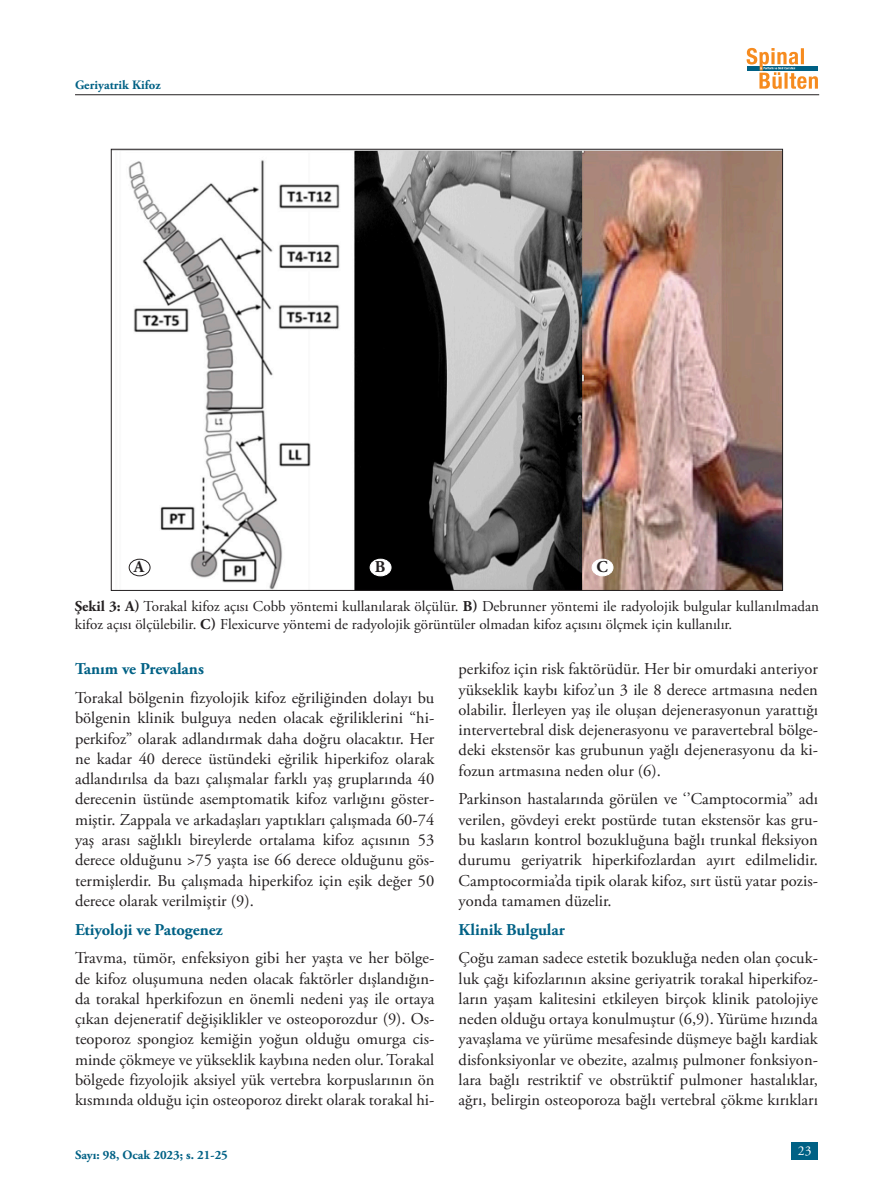
<style>
.page{position:relative;width:893px;height:1191px;background:#fff}
.page>*{position:absolute;margin:0;border:0;box-sizing:border-box;transform-origin:0 0}
.t1{font:16.5px/20.2px "Adobe Garamond Pro";color:#231f20;text-align:justify}
.t2{font:700 16.5px "Adobe Garamond Pro";color:#006185}
.Normal__Web{font:700 16.5px "Adobe Garamond Pro";color:#231f20}
.Liste_Paragraf{font:15px/18.8px "Adobe Garamond Pro";color:#231f20}
.t3{font:13.5px "Adobe Garamond Pro";color:#fff}
.t4{font:700 12.75px "Adobe Garamond Pro";color:#006185}
.s1{font-weight:700}
</style>
<div class="page">
<div style="left:791px;top:1141px;width:27px;height:18px;background:#006185"></div>
<hr style="left:75px;top:94px;width:744px;height:1px;background:#231f20">
<svg style="left:747px;top:48px;width:71px;height:41px"></svg>
<img style="left:128px;top:151px;width:653px;height:438px">
<div style="left:129px;top:559px;width:21px;height:17px;background:#fff;border-radius:50%"></div>
<div style="left:129px;top:559px;width:21px;height:17px;border:1px solid #231f20;border-radius:50%"></div>
<div style="left:370px;top:559px;width:21px;height:17px;background:#fff;border-radius:50%"></div>
<div style="left:370px;top:559px;width:21px;height:17px;border:1px solid #fff;border-radius:50%"></div>
<div style="left:592px;top:559px;width:21px;height:17px;background:#fff;border-radius:50%"></div>
<div style="left:592px;top:559px;width:21px;height:17px;border:1px solid #fff;border-radius:50%"></div>
<p class="t4" style="left:75px;top:77px;width:87px">Geriyatrik Kifoz</p>
<p class="Normal__Web" style="left:134px;top:557px;width:12px">A</p>
<p class="Normal__Web" style="left:375px;top:557px;width:12px">B</p>
<p class="Normal__Web" style="left:596px;top:557px;width:13px">C</p>
<p class="Liste_Paragraf" style="left:75px;top:597px;width:746px"><span class="s1">Şekil 3: A)</span> Torakal kifoz açısı Cobb yöntemi kullanılarak ölçülür. <span class="s1">B)</span> Debrunner yöntemi ile radyolojik bulgular kullanılmadan kifoz açısı ölçülebilir. <span class="s1">C)</span> Flexicurve yöntemi de radyolojik görüntüler olmadan kifoz açısını ölçmek için kullanılır.</p>
<p class="t2" style="left:75px;top:659px;width:130px">Tanım ve Prevalans</p>
<p class="t1" style="left:75px;top:688px;width:361px">Torakal bölgenin fizyolojik kifoz eğriliğinden dolayı bu bölgenin klinik bulguya neden olacak eğriliklerini “hi&shy;perkifoz” olarak adlandırmak daha doğru olacaktır. Her ne kadar 40 derece üstündeki eğrilik hiperkifoz olarak adlandırılsa da bazı çalışmalar farklı yaş gruplarında 40 derecenin üstünde asemptomatik kifoz varlığını göster&shy;miştir. Zappala ve arkadaşları yaptıkları çalışmada 60-74 yaş arası sağlıklı bireylerde ortalama kifoz açısının 53 derece olduğunu &gt;75 yaşta ise 66 derece olduğunu gös&shy;termişlerdir. Bu çalışmada hiperkifoz için eşik değer 50 derece olarak verilmiştir (9).</p>
<p class="t2" style="left:75px;top:919px;width:149px">Etiyoloji ve Patogenez</p>
<p class="t1" style="left:75px;top:948px;width:361px">Travma, tümör, enfeksiyon gibi her yaşta ve her bölge&shy;de kifoz oluşumuna neden olacak faktörler dışlandığın&shy;da torakal hperkifozun en önemli nedeni yaş ile ortaya çıkan dejeneratif değişiklikler ve osteoporozdur (9). Os&shy;teoporoz spongioz kemiğin yoğun olduğu omurga cis&shy;minde çökmeye ve yükseklik kaybına neden olur. Torakal bölgede fizyolojik aksiyel yük vertebra korpuslarının ön kısmında olduğu için osteoporoz direkt olarak torakal hi-</p>
<p class="t4" style="left:75px;top:1147px;width:154px">Sayı: 98, Ocak 2023; s. 21-25</p>
<p class="t1" style="left:459px;top:659px;width:361px">perkifoz için risk faktörüdür. Her bir omurdaki anteriyor yükseklik kaybı kifoz’un 3 ile 8 derece artmasına neden olabilir. İlerleyen yaş ile oluşan dejenerasyonun yarattığı intervertebral disk dejenerasyonu ve paravertebral bölge&shy;deki ekstensör kas grubunun yağlı dejenerasyonu da ki&shy;fozun artmasına neden olur (6).</p>
<p class="t1" style="left:459px;top:789px;width:361px">Parkinson hastalarında görülen ve ‘’Camptocormia’’ adı verilen, gövdeyi erekt postürde tutan ekstensör kas gru&shy;bu kasların kontrol bozukluğuna bağlı trunkal fleksiyon durumu geriyatrik hiperkifozlardan ayırt edilmelidir.<br>Camptocormia’da tipik olarak kifoz, sırt üstü yatar pozis&shy;yonda tamamen düzelir.</p>
<p class="t2" style="left:459px;top:919px;width:108px">Klinik Bulgular</p>
<p class="t1" style="left:459px;top:948px;width:361px">Çoğu zaman sadece estetik bozukluğa neden olan çocuk&shy;luk çağı kifozlarının aksine geriyatrik torakal hiperkifoz&shy;ların yaşam kalitesini etkileyen birçok klinik patolojiye neden olduğu ortaya konulmuştur (6,9). Yürüme hızında yavaşlama ve yürüme mesafesinde düşmeye bağlı kardiak disfonksiyonlar ve obezite, azalmış pulmoner fonksiyon&shy;lara bağlı restriktif ve obstrüktif pulmoner hastalıklar, ağrı, belirgin osteoporoza bağlı vertebral çökme kırıkları</p>
<p class="t3" style="left:798px;top:1143px;width:15px">23</p>
</div>
